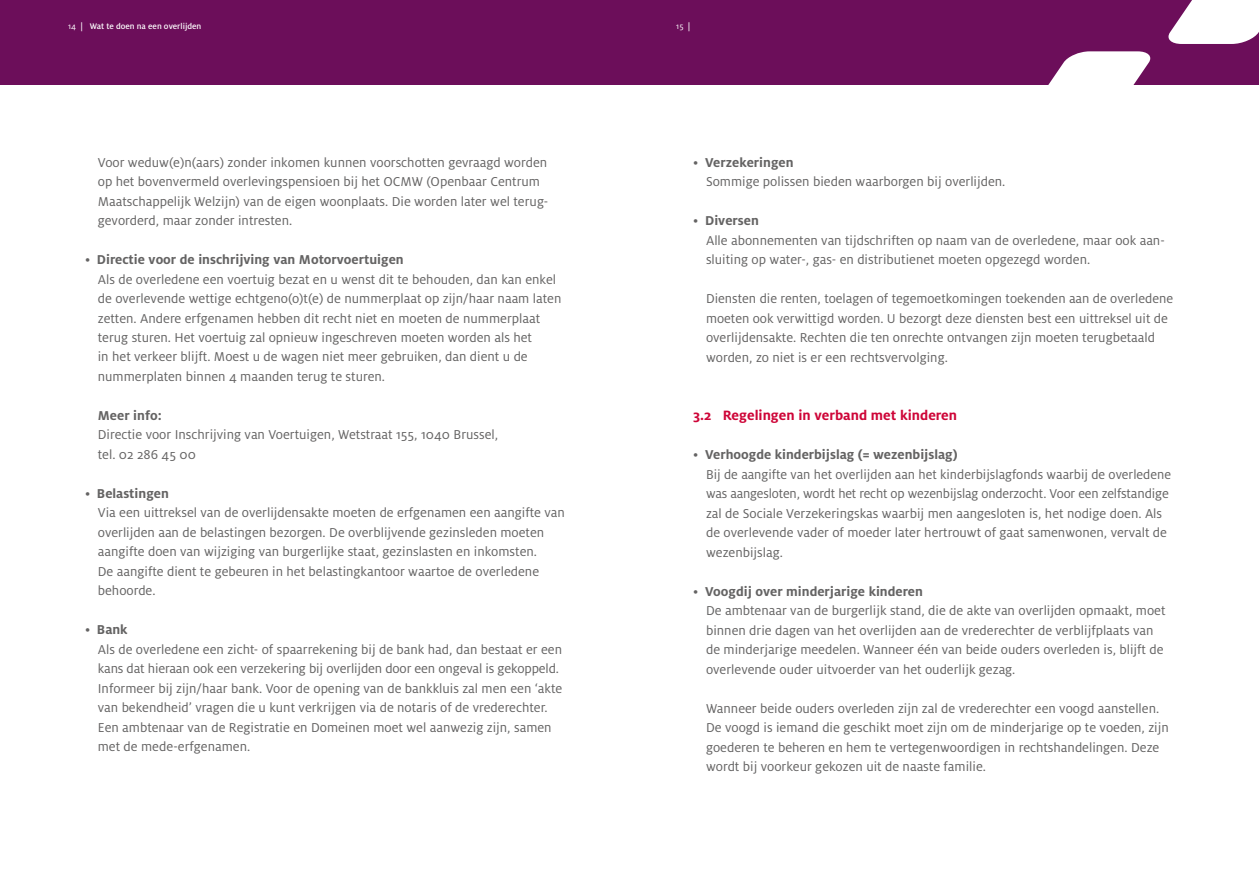
<style>
.page{position:relative;width:1259px;height:893px;background:#fff}
.page>*{position:absolute;margin:0;border:0;box-sizing:border-box;transform-origin:0 0}
.t1{font:700 15px "Milo OT";color:#ce0538}
.t2{font:14.25px/19.5px "Milo OT";color:#646363}
.t3{font:700 14.25px "Milo OT";color:#646363}
.t4{font:500 9px "Milo OT";color:#fff}
.t5{font:9px "Milo OT";color:#fff}
.s1{font-weight:400}
.s2{font-weight:500}
.s3{font-weight:700}
</style>
<div class="page">
<div style="left:629px;top:0;width:630px;height:85px;background:#6c0e5a"></div>
<svg style="left:1048px;top:51px;width:103px;height:34px"></svg>
<svg style="left:1168px;top:0;width:91px;height:44px;background:#eadde8"></svg>
<div style="left:0;top:0;width:629px;height:85px;background:#6c0e5a"></div>
<p class="t4" style="left:68px;top:21px;width:135px"><span class="s1">14</span> | Wat te doen na een overlijden</p>
<p class="t5" style="left:676px;top:21px;width:16px">15 <span class="s2">|</span></p>
<p class="t2" style="left:98px;top:152px;width:452px">Voor weduw(e)n(aars) zonder inkomen kunnen voorschotten gevraagd worden op het bovenvermeld overlevingspensioen bij het OCMW (Openbaar Centrum Maatschappelijk Welzijn) van de eigen woonplaats. Die worden later wel terug&shy;gevorderd, maar zonder intresten.</p>
<p class="t2" style="left:98px;top:250px;width:465px;text-indent:-13px">• <span class="s3">Directie voor de inschrijving van Motorvoertuigen<br></span>Als de overledene een voertuig bezat en u wenst dit te behouden, dan kan enkel de overlevende wettige echtgeno(o)t(e) de nummerplaat op zijn/haar naam laten zetten. Andere erfgenamen hebben dit recht niet en moeten de nummerplaat terug sturen. Het voertuig zal opnieuw ingeschreven moeten worden als het<br>in het verkeer blijft. Moest u de wagen niet meer gebruiken, dan dient u de nummerplaten binnen 4 maanden terug te sturen.</p>
<p class="t3" style="left:98px;top:407px;width:65px">Meer info:</p>
<p class="t2" style="left:98px;top:425px;width:402px">Directie voor Inschrijving van Voertuigen, Wetstraat 155, 1040 Brussel, tel. 02 286 45 00</p>
<p class="t2" style="left:98px;top:484px;width:468px;text-indent:-13px">• <span class="s3">Belastingen<br></span>Via een uittreksel van de overlijdensakte moeten de erfgenamen een aangifte van overlijden aan de belastingen bezorgen. De overblijvende gezinsleden moeten aangifte doen van wijziging van burgerlijke staat, gezinslasten en inkomsten.<br>De aangifte dient te gebeuren in het belastingkantoor waartoe de overledene behoorde.</p>
<p class="t2" style="left:98px;top:620px;width:466px;text-indent:-13px">• <span class="s3">Bank<br></span>Als de overledene een zicht- of spaarrekening bij de bank had, dan bestaat er een kans dat hieraan ook een verzekering bij overlijden door een ongeval is gekoppeld.<br>Informeer bij zijn/haar bank. Voor de opening van de bankkluis zal men een ‘akte van bekendheid’ vragen die u kunt verkrijgen via de notaris of de vrederechter.<br>Een ambtenaar van de Registratie en Domeinen moet wel aanwezig zijn, samen met de mede-erfgenamen.</p>
<p class="t2" style="left:706px;top:152px;width:301px;text-indent:-13px">• <span class="s3">Verzekeringen<br></span>Sommige polissen bieden waarborgen bij overlijden.</p>
<p class="t2" style="left:706px;top:211px;width:460px;text-indent:-13px">• <span class="s3">Diversen<br></span>Alle abonnementen van tijdschriften op naam van de overledene, maar ook aan&shy;sluiting op water-, gas- en distributienet moeten opgezegd worden.</p>
<p class="t2" style="left:706px;top:289px;width:469px">Diensten die renten, toelagen of tegemoetkomingen toekenden aan de overledene moeten ook verwittigd worden. U bezorgt deze diensten best een uittreksel uit de overlijdensakte. Rechten die ten onrechte ontvangen zijn moeten terugbetaald worden, zo niet is er een rechtsvervolging.</p>
<p class="t1" style="left:693px;top:407px;width:265px">3.2 Regelingen in verband met kinderen</p>
<p class="t2" style="left:706px;top:445px;width:466px;text-indent:-13px">• <span class="s3">Verhoogde kinderbijslag (= wezenbijslag)<br></span>Bij de aangifte van het overlijden aan het kinderbijslagfonds waarbij de overledene was aangesloten, wordt het recht op wezenbijslag onderzocht. Voor een zelfstandige zal de Sociale Verzekeringskas waarbij men aangesloten is, het nodige doen. Als de overlevende vader of moeder later hertrouwt of gaat samenwonen, vervalt de wezenbijslag.</p>
<p class="t2" style="left:706px;top:581px;width:461px;text-indent:-13px">• <span class="s3">Voogdij over minderjarige kinderen<br></span>De ambtenaar van de burgerlijk stand, die de akte van overlijden opmaakt, moet binnen drie dagen van het overlijden aan de vrederechter de verblijfplaats van de minderjarige meedelen. Wanneer één van beide ouders overleden is, blijft de overlevende ouder uitvoerder van het ouderlijk gezag.</p>
<p class="t2" style="left:706px;top:698px;width:464px">Wanneer beide ouders overleden zijn zal de vrederechter een voogd aanstellen.<br>De voogd is iemand die geschikt moet zijn om de minderjarige op te voeden, zijn goederen te beheren en hem te vertegenwoordigen in rechtshandelingen. Deze wordt bij voorkeur gekozen uit de naaste familie.</p>
</div>
